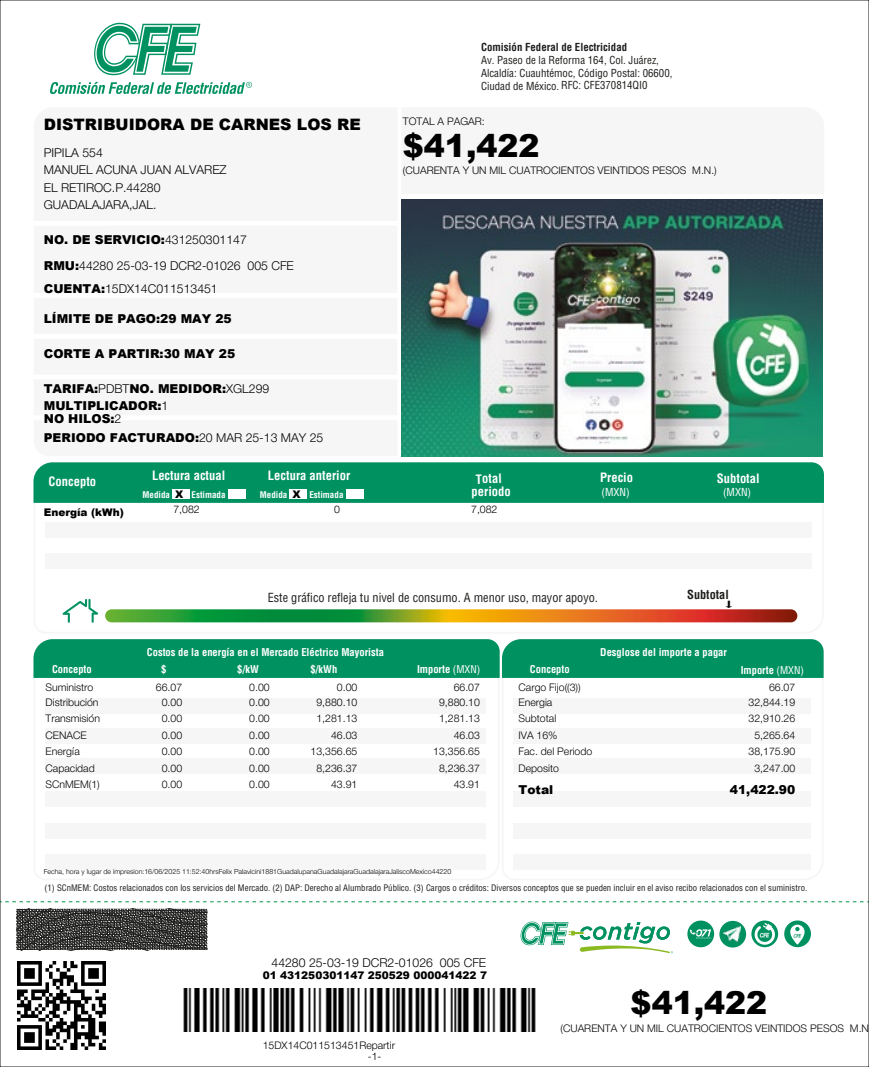
<style>
.page{position:relative;width:869px;height:1067px;background:#fff}
.page>*{position:absolute;margin:0;border:0;box-sizing:border-box;transform-origin:0 0}
.t1{font:900 31.5px "Arial";color:#000}
.t2{font:900 15.75px "Arial";color:#000}
.t3{font:700 condensed 12.6px "Helvetica LT Std";color:#fff}
.t4{font:900 12.25px/17.5px "Arial";color:#000}
.t5{font:300 12.25px/17.5px "Helvetica Neue Cyr";color:#000}
.t6{font:condensed 12.25px "Helvetica LT Std";color:#1d1d1b}
.t7{font:700 condensed 12.25px "Helvetica LT Std";color:#1d1d1b}
.t8{font:condensed 10.85px/12.6px "Helvetica LT Std";color:#1d1d1b}
.t9{font:700 condensed 10.85px "Helvetica LT Std";color:#1d1d1b}
.t10{font:condensed 10.85px "Helvetica LT Std";color:#fff}
.t11{font:300 10.5px "Helvetica Neue Cyr";color:#000}
.t12{font:700 condensed 10.5px/16.6px "Helvetica LT Std";color:#fff}
.t13{font:900 10.5px "Arial";color:#000}
.t14{font:700 condensed 8.92px "Helvetica LT Std";color:#fff}
.t15{font:condensed 8.75px "Helvetica LT Std";color:#1d1d1b}
.t16{font:300 7px "Helvetica Neue Cyr";color:#000}
.s1{font-family:"Helvetica Neue Cyr";font-weight:300}
.s2{font-family:"Arial";font-weight:900}
.s3{font-weight:400}
</style>
<div class="page">
<svg style="left:67px;top:613px;width:731px;height:10px"></svg>
<div style="left:33px;top:462px;width:790px;height:41px;background:#009160"></div>
<svg style="left:62px;top:599px;width:36px;height:23px"></svg>
<svg style="left:105px;top:609px;width:692px;height:13px;background:#8b812b"></svg>
<div style="left:33px;top:639px;width:790px;height:39px;background:#009160"></div>
<svg style="left:687px;top:920px;width:26px;height:27px"></svg>
<svg style="left:719px;top:920px;width:26px;height:27px"></svg>
<svg style="left:751px;top:920px;width:26px;height:27px"></svg>
<svg style="left:784px;top:920px;width:26px;height:27px"></svg>
<svg style="left:520px;top:921px;width:152px;height:32px"></svg>
<svg style="left:94px;top:22px;width:106px;height:53px"></svg>
<svg style="left:50px;top:82px;width:202px;height:12px"></svg>
<img style="left:722px;top:925px;width:17px;height:17px">
<div style="left:172px;top:489px;width:18px;height:10px;background:#fff"></div>
<div style="left:228px;top:489px;width:18px;height:10px;background:#fff"></div>
<div style="left:289px;top:489px;width:18px;height:10px;background:#fff"></div>
<div style="left:346px;top:489px;width:18px;height:10px;background:#fff"></div>
<img style="left:401px;top:199px;width:420px;height:257px">
<div style="left:34px;top:298px;width:363px;height:36px;background:#f6f6f6"></div>
<div style="left:34px;top:339px;width:363px;height:35px;background:#f6f6f6"></div>
<div style="left:34px;top:225px;width:363px;height:68px;background:#f6f6f6"></div>
<div style="left:34px;top:379px;width:363px;height:36px;background:#f6f6f6"></div>
<svg style="left:16px;top:908px;width:191px;height:42px;background:#484846"></svg>
<svg style="left:5px;top:901px;width:859px;height:1px"></svg>
<img style="left:183px;top:988px;width:353px;height:44px">
<img style="left:18px;top:962px;width:87px;height:87px">
<p class="t9" style="left:481px;top:41px;width:148px">Comisión Federal de Electricidad</p>
<p class="t8" style="left:481px;top:54px;width:193px">Av. Paseo de la Reforma 164, Col. Juárez,<br>Alcaldía: Cuauhtémoc, Código Postal: 06600,</p>
<h2 class="t2" style="left:44px;top:113px;width:318px">DISTRIBUIDORA DE CARNES LOS RE</h2>
<p class="t5" style="left:44px;top:145px;width:184px">PIPILA 554<br>MANUEL ACUNA JUAN ALVAREZ<br>EL RETIROC.P.44280<br>GUADALAJARA,JAL.</p>
<p class="t4" style="left:44px;top:230px;width:204px">NO. DE SERVICIO:<span class="s1">431250301147</span></p>
<p class="t5" style="left:44px;top:256px;width:251px;line-height:22.8px"><span class="s2">RMU:</span>44280 25-03-19 DCR2-01026 005 CFE<br><span class="s2">CUENTA:</span>15DX14C011513451</p>
<p class="t4" style="left:44px;top:309px;width:189px">LÍMITE DE PAGO:29 MAY 25</p>
<p class="t4" style="left:44px;top:344px;width:193px">CORTE A PARTIR:30 MAY 25</p>
<p class="t4" style="left:44px;top:379px;width:227px">TARIFA:<span class="s1">PDBT</span>NO. MEDIDOR:<span class="s1">XGL299<br></span>MULTIPLICADOR:<span class="s1">1</span></p>
<p class="t4" style="left:44px;top:408px;width:281px;line-height:19.2px">NO HILOS:<span class="s1">2<br></span>PERIODO FACTURADO:<span class="s1">20 MAR 25-13 MAY 25</span></p>
<p class="t8" style="left:481px;top:79px;width:168px">Ciudad de México. RFC: CFE370814QI0</p>
<p class="t11" style="left:402px;top:118px;width:83px">TOTAL A PAGAR:</p>
<h1 class="t1" style="left:402px;top:122px;width:138px">$41,422</h1>
<p class="t11" style="left:402px;top:167px;width:315px">(CUARENTA Y UN MIL CUATROCIENTOS VEINTIDOS PESOS M.N.)</p>
<p class="t3" style="left:152px;top:467px;width:75px">Lectura actual</p>
<p class="t14" style="left:142px;top:489px;width:29px">Medida</p>
<p class="t14" style="left:191px;top:489px;width:35px">Estimada</p>
<p class="t3" style="left:268px;top:468px;width:84px">Lectura anterior</p>
<p class="t14" style="left:260px;top:489px;width:29px">Medida</p>
<p class="t14" style="left:309px;top:489px;width:35px">Estimada</p>
<p class="t3" style="left:600px;top:469px;width:34px">Precio</p>
<p class="t3" style="left:48px;top:473px;width:49px">Concepto</p>
<p class="t3" style="left:475px;top:471px;width:27px;rotate:-1deg">Total</p>
<p class="t3" style="left:471px;top:483px;width:41px">periodo</p>
<p class="t10" style="left:601px;top:485px;width:30px">(MXN)</p>
<p class="t13" style="left:175px;top:486px;width:10px">X</p>
<p class="t13" style="left:292px;top:486px;width:10px">X</p>
<p class="t13" style="left:44px;top:504px;width:81px">Energía (kWh)</p>
<p class="t11" style="left:173px;top:505px;width:28px">7,082</p>
<p class="t11" style="left:334px;top:505px;width:7px">0</p>
<p class="t11" style="left:471px;top:505px;width:28px">7,082</p>
<p class="t6" style="left:267px;top:589px;width:331px">Este gráfico refleja tu nivel de consumo. A menor uso, mayor apoyo.</p>
<p class="t3" style="left:716px;top:471px;width:44px">Subtotal</p>
<p class="t10" style="left:722px;top:485px;width:30px">(MXN)</p>
<p class="t7" style="left:687px;top:586px;width:43px">Subtotal</p>
<p class="t11" style="left:724px;top:601px;width:9px">↓</p>
<p class="t12" style="left:161px;top:644px;width:224px;text-indent:-14px">Costos de la energía en el Mercado Eléctrico Mayorista $</p>
<p class="t12" style="left:600px;top:644px;width:128px">Desglose del importe a pagar</p>
<p class="t12" style="left:237px;top:660px;width:23px">$/kW</p>
<p class="t12" style="left:310px;top:660px;width:28px">$/kWh</p>
<p class="t12" style="left:52px;top:660px;width:41px">Concepto</p>
<p class="t12" style="left:417px;top:660px;width:65px">Importe <span class="s3">(MXN)</span></p>
<p class="t12" style="left:740px;top:661px;width:65px">Importe <span class="s3">(MXN)</span></p>
<p class="t12" style="left:529px;top:660px;width:41px">Concepto</p>
<p class="t11" style="left:46px;top:683px;width:49px">Suministro</p>
<p class="t11" style="left:156px;top:683px;width:28px">66.07</p>
<p class="t11" style="left:249px;top:683px;width:22px">0.00</p>
<p class="t11" style="left:337px;top:683px;width:22px">0.00</p>
<p class="t11" style="left:453px;top:683px;width:28px">66.07</p>
<p class="t11" style="left:46px;top:698px;width:55px">Distribución</p>
<p class="t11" style="left:162px;top:698px;width:22px">0.00</p>
<p class="t11" style="left:249px;top:698px;width:22px">0.00</p>
<p class="t11" style="left:316px;top:698px;width:42px">9,880.10</p>
<p class="t11" style="left:439px;top:698px;width:42px">9,880.10</p>
<p class="t11" style="left:46px;top:715px;width:56px">Transmisión</p>
<p class="t11" style="left:162px;top:715px;width:22px">0.00</p>
<p class="t11" style="left:249px;top:715px;width:22px">0.00</p>
<p class="t11" style="left:316px;top:715px;width:42px">1,281.13</p>
<p class="t11" style="left:439px;top:715px;width:42px">1,281.13</p>
<p class="t11" style="left:46px;top:731px;width:43px">CENACE</p>
<p class="t11" style="left:162px;top:731px;width:22px">0.00</p>
<p class="t11" style="left:249px;top:731px;width:22px">0.00</p>
<p class="t11" style="left:331px;top:731px;width:28px">46.03</p>
<p class="t11" style="left:453px;top:731px;width:28px">46.03</p>
<p class="t11" style="left:46px;top:748px;width:36px">Energía</p>
<p class="t11" style="left:162px;top:748px;width:22px">0.00</p>
<p class="t11" style="left:249px;top:748px;width:22px">0.00</p>
<p class="t11" style="left:310px;top:748px;width:48px">13,356.65</p>
<p class="t11" style="left:433px;top:748px;width:48px">13,356.65</p>
<p class="t11" style="left:46px;top:764px;width:51px">Capacidad</p>
<p class="t11" style="left:162px;top:764px;width:22px">0.00</p>
<p class="t11" style="left:249px;top:764px;width:22px">0.00</p>
<p class="t11" style="left:316px;top:764px;width:42px">8,236.37</p>
<p class="t11" style="left:439px;top:764px;width:42px">8,236.37</p>
<p class="t11" style="left:46px;top:781px;width:56px">SCnMEM(1)</p>
<p class="t11" style="left:162px;top:781px;width:22px">0.00</p>
<p class="t11" style="left:249px;top:781px;width:22px">0.00</p>
<p class="t11" style="left:331px;top:781px;width:28px">43.91</p>
<p class="t11" style="left:453px;top:781px;width:28px">43.91</p>
<p class="t16" style="left:44px;top:869px;width:409px">Fecha, hora y lugar de impresion:16/06/2025 11:52:40hrsFelix Palavicini1881GuadalupanaGuadalajaraGuadalajaraJaliscoMexico44220</p>
<p class="t11" style="left:518px;top:683px;width:64px">Cargo Fijo((3))</p>
<p class="t11" style="left:768px;top:683px;width:28px">66.07</p>
<p class="t11" style="left:518px;top:698px;width:35px">Energia</p>
<p class="t11" style="left:748px;top:698px;width:48px">32,844.19</p>
<p class="t11" style="left:518px;top:715px;width:39px">Subtotal</p>
<p class="t11" style="left:748px;top:715px;width:48px">32,910.26</p>
<p class="t11" style="left:518px;top:731px;width:41px">IVA 16%</p>
<p class="t11" style="left:754px;top:731px;width:42px">5,265.64</p>
<p class="t11" style="left:518px;top:748px;width:75px">Fac. del Periodo</p>
<p class="t11" style="left:748px;top:748px;width:48px">38,175.90</p>
<p class="t11" style="left:518px;top:764px;width:42px">Deposito</p>
<p class="t11" style="left:754px;top:764px;width:42px">3,247.00</p>
<p class="t4" style="left:518px;top:780px;width:36px">Total</p>
<p class="t4" style="left:729px;top:780px;width:67px">41,422.90</p>
<p class="t15" style="left:45px;top:882px;width:763px">(1) SCnMEM: Costos relacionados con los servicios del Mercado. (2) DAP: Derecho al Alumbrado Público. (3) Cargos o créditos: Diversos conceptos que se pueden incluir en el aviso recibo relacionados con el suministro.</p>
<p class="t5" style="left:271px;top:955px;width:216px">44280 25-03-19 DCR2-01026 005 CFE</p>
<p class="t13" style="left:262px;top:967px;width:226px">01 431250301147 250529 000041422 7</p>
<p class="t11" style="left:262px;top:1042px;width:134px">15DX14C011513451Repartir</p>
<p class="t11" style="left:368px;top:1052px;width:15px">-1-</p>
<h1 class="t1" style="left:630px;top:979px;width:138px">$41,422</h1>
<p class="t11" style="left:560px;top:1024px;width:310px">(CUARENTA Y UN MIL CUATROCIENTOS VEINTIDOS PESOS M.N</p>
</div>
